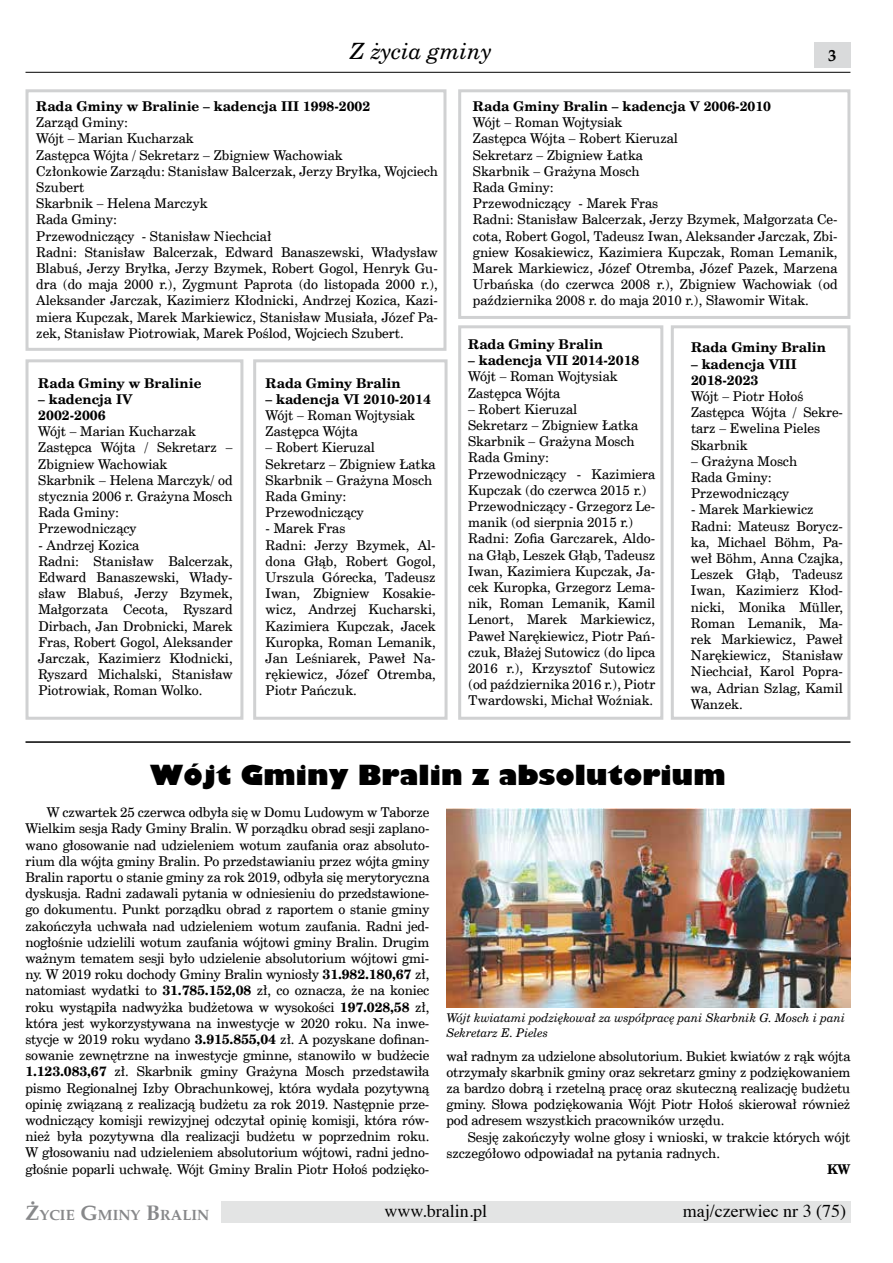
<style>
.page{position:relative;width:893px;height:1263px;background:#fff}
.page>*{position:absolute;margin:0;border:0;box-sizing:border-box;transform-origin:0 0}
.t1{font:800 27px "Gilbert";color:#000}
.t2{font:italic 22.5px "Cent Schbook EU";color:#000}
.t3{font:18px "Times";color:#000}
.t4{font:700 16.5px "Palm Springs";color:#000}
.t5{font:700 14.7px "Palm Springs";color:#87888a}
.t6{font:13.5px/16.2px "Cent Schbook EU";color:#000}
.t7{font:700 13.5px/16.2px "Cent Schbook EU";color:#000}
.t8{font:italic 12px/14.4px "Cent Schbook EU";color:#000}
.s1{font-weight:700}
.s2{font-size:21px}
</style>
<div class="page">
<div style="left:221px;top:1201px;width:629px;height:21px;background:#e3e4e4"></div>
<div style="left:814px;top:43px;width:36px;height:25px;background:#d9dadb"></div>
<hr style="left:26px;top:72px;width:824px;height:1px;background:#000">
<img style="left:446px;top:809px;width:404px;height:199px">
<div style="left:26px;top:89px;width:420px;height:262px;border:3px solid #d0d1d2"></div>
<div style="left:26px;top:359px;width:217px;height:361px;border:3px solid #d0d1d2"></div>
<div style="left:253px;top:359px;width:195px;height:361px;border:3px solid #d0d1d2"></div>
<div style="left:458px;top:89px;width:392px;height:230px;border:3px solid #d0d1d2"></div>
<div style="left:458px;top:325px;width:205px;height:395px;border:3px solid #d0d1d2"></div>
<div style="left:671px;top:325px;width:179px;height:395px;border:3px solid #d0d1d2"></div>
<hr style="left:26px;top:741px;width:824px;height:2px;background:#000">
<h2 class="t2" style="left:350px;top:37px;width:143px">Z życia gminy</h2>
<p class="t4" style="left:828px;top:46px;width:10px">3</p>
<p class="t7" style="left:36px;top:99px;width:336px">Rada Gminy w Bralinie – kadencja III 1998-2002</p>
<p class="t6" style="left:36px;top:115px;width:403px">Zarząd Gminy:<br>Wójt – Marian Kucharzak<br>Zastępca Wójta / Sekretarz – Zbigniew Wachowiak<br>Członkowie Zarządu: Stanisław Balcerzak, Jerzy Bryłka, Wojciech Szubert<br>Skarbnik – Helena Marczyk<br>Rada Gminy:<br>Przewodniczący - Stanisław Niechciał<br>Radni: Stanisław Balcerzak, Edward Banaszewski, Władysław Blabuś, Jerzy Bryłka, Jerzy Bzymek, Robert Gogol, Henryk Gu&shy;dra (do maja 2000 r.), Zygmunt Paprota (do listopada 2000 r.), Aleksander Jarczak, Kazimierz Kłodnicki, Andrzej Kozica, Kazi&shy;miera Kupczak, Marek Markiewicz, Stanisław Musiała, Józef Pa&shy;zek, Stanisław Piotrowiak, Marek Poślod, Wojciech Szubert.</p>
<p class="t7" style="left:38px;top:375px;width:165px">Rada Gminy w Bralinie</p>
<p class="t7" style="left:38px;top:391px;width:95px">– kadencja IV<br>2002-2006</p>
<p class="t6" style="left:38px;top:424px;width:196px">Wójt – Marian Kucharzak<br>Zastępca Wójta / Sekretarz –<br>Zbigniew Wachowiak<br>Skarbnik – Helena Marczyk/ od stycznia 2006 r. Grażyna Mosch<br>Rada Gminy:<br>Przewodniczący</p>
<p class="t6" style="left:38px;top:537px;width:196px">- Andrzej Kozica<br>Radni: Stanisław Balcerzak,<br>Edward Banaszewski, Włady&shy;sław Blabuś, Jerzy Bzymek,<br>Małgorzata Cecota, Ryszard<br>Dirbach, Jan Drobnicki, Marek<br>Fras, Robert Gogol, Aleksander<br>Jarczak, Kazimierz Kłodnicki,<br>Ryszard Michalski, Stanisław<br>Piotrowiak, Roman Wolko.</p>
<p class="t7" style="left:266px;top:375px;width:136px">Rada Gminy Bralin</p>
<p class="t7" style="left:266px;top:391px;width:167px">– kadencja VI 2010-2014</p>
<p class="t6" style="left:266px;top:407px;width:151px">Wójt – Roman Wojtysiak<br>Zastępca Wójta</p>
<p class="t6" style="left:266px;top:440px;width:171px">– Robert Kieruzal<br>Sekretarz – Zbigniew Łatka<br>Skarbnik – Grażyna Mosch<br>Rada Gminy:<br>Przewodniczący</p>
<p class="t6" style="left:266px;top:521px;width:172px">- Marek Fras<br>Radni: Jerzy Bzymek, Al&shy;dona Głąb, Robert Gogol,<br>Urszula Górecka, Tadeusz<br>Iwan, Zbigniew Kosakie&shy;wicz, Andrzej Kucharski,<br>Kazimiera Kupczak, Jacek<br>Kuropka, Roman Lemanik,<br>Jan Leśniarek, Paweł Na&shy;rękiewicz, Józef Otremba,<br>Piotr Pańczuk.</p>
<p class="t7" style="left:473px;top:99px;width:300px">Rada Gminy Bralin – kadencja V 2006-2010</p>
<p class="t6" style="left:473px;top:115px;width:366px">Wójt – Roman Wojtysiak<br>Zastępca Wójta – Robert Kieruzal<br>Sekretarz – Zbigniew Łatka<br>Skarbnik – Grażyna Mosch<br>Rada Gminy:<br>Przewodniczący - Marek Fras<br>Radni: Stanisław Balcerzak, Jerzy Bzymek, Małgorzata Ce&shy;cota, Robert Gogol, Tadeusz Iwan, Aleksander Jarczak, Zbi&shy;gniew Kosakiewicz, Kazimiera Kupczak, Roman Lemanik, Marek Markiewicz, Józef Otremba, Józef Pazek, Marzena Urbańska (do czerwca 2008 r.), Zbigniew Wachowiak (od października 2008 r. do maja 2010 r.), Sławomir Witak.</p>
<p class="t7" style="left:468px;top:337px;width:136px">Rada Gminy Bralin</p>
<p class="t7" style="left:468px;top:353px;width:173px">– kadencja VII 2014-2018</p>
<p class="t6" style="left:468px;top:369px;width:151px">Wójt – Roman Wojtysiak<br>Zastępca Wójta</p>
<p class="t6" style="left:468px;top:401px;width:189px">– Robert Kieruzal<br>Sekretarz – Zbigniew Łatka<br>Skarbnik – Grażyna Mosch<br>Rada Gminy:<br>Przewodniczący - Kazimiera<br>Kupczak (do czerwca 2015 r.)<br>Przewodniczący - Grzegorz Le&shy;manik (od sierpnia 2015 r.)<br>Radni: Zofia Garczarek, Aldo&shy;na Głąb, Leszek Głąb, Tadeusz<br>Iwan, Kazimiera Kupczak, Ja&shy;cek Kuropka, Grzegorz Lema&shy;nik, Roman Lemanik, Kamil<br>Lenort, Marek Markiewicz,<br>Paweł Narękiewicz, Piotr Pań&shy;czuk, Błażej Sutowicz (do lipca<br>2016 r.), Krzysztof Sutowicz (od października 2016 r.), Piotr<br>Twardowski, Michał Woźniak.</p>
<p class="t7" style="left:691px;top:340px;width:136px">Rada Gminy Bralin</p>
<p class="t7" style="left:691px;top:356px;width:107px">– kadencja VIII<br>2018-2023</p>
<p class="t6" style="left:691px;top:388px;width:154px">Wójt – Piotr Hołoś<br>Zastępca Wójta / Sekre&shy;tarz – Ewelina Pieles<br>Skarbnik</p>
<p class="t6" style="left:691px;top:453px;width:108px">– Grażyna Mosch<br>Rada Gminy:<br>Przewodniczący</p>
<p class="t6" style="left:691px;top:502px;width:154px">- Marek Markiewicz<br>Radni: Mateusz Borycz&shy;ka, Michael Böhm, Pa&shy;weł Böhm, Anna Czajka,<br>Leszek Głąb, Tadeusz<br>Iwan, Kazimierz Kłod&shy;nicki, Monika Müller,<br>Roman Lemanik, Ma&shy;rek Markiewicz, Paweł<br>Narękiewicz, Stanisław<br>Niechciał, Karol Popra&shy;wa, Adrian Szlag, Kamil<br>Wanzek.</p>
<h1 class="t1" style="left:150px;top:759px;width:577px">Wójt Gminy Bralin z absolutorium</h1>
<p class="t6" style="left:25px;top:805px;width:406px;text-align:justify;text-indent:21px">W czwartek 25 czerwca odbyła się w Domu Ludowym w Taborze Wielkim sesja Rady Gminy Bralin. W porządku obrad sesji zaplano&shy;wano głosowanie nad udzieleniem wotum zaufania oraz absoluto&shy;rium dla wójta gminy Bralin. Po przedstawianiu przez wójta gminy Bralin raportu o stanie gminy za rok 2019, odbyła się merytoryczna dyskusja. Radni zadawali pytania w odniesieniu do przedstawione&shy;go dokumentu. Punkt porządku obrad z raportem o stanie gminy zakończyła uchwała nad udzieleniem wotum zaufania. Radni jed&shy;nogłośnie udzielili wotum zaufania wójtowi gminy Bralin. Drugim ważnym tematem sesji było udzielenie absolutorium wójtowi gmi&shy;ny. W 2019 roku dochody Gminy Bralin wyniosły <span class="s1">31.982.180,67</span> zł, natomiast wydatki to <span class="s1">31.785.152,08</span> zł, co oznacza, że na koniec roku wystąpiła nadwyżka budżetowa w wysokości <span class="s1">197.028,58</span> zł, która jest wykorzystywana na inwestycje w 2020 roku. Na inwe&shy;stycje w 2019 roku wydano <span class="s1">3.915.855,04</span> zł. A pozyskane dofinan&shy;sowanie zewnętrzne na inwestycje gminne, stanowiło w budżecie <span class="s1">1.123.083,67</span> zł. Skarbnik gminy Grażyna Mosch przedstawiła pismo Regionalnej Izby Obrachunkowej, która wydała pozytywną opinię związaną z realizacją budżetu za rok 2019. Następnie prze&shy;wodniczący komisji rewizyjnej odczytał opinię komisji, która rów&shy;nież była pozytywna dla realizacji budżetu w poprzednim roku.<br>W głosowaniu nad udzieleniem absolutorium wójtowi, radni jedno&shy;głośnie poparli uchwałę. Wójt Gminy Bralin Piotr Hołoś podzięko-</p>
<p class="t8" style="left:446px;top:1011px;width:400px">Wójt kwiatami podziękował za współpracę pani Skarbnik G. Mosch i pani<br>Sekretarz E. Pieles</p>
<p class="t6" style="left:446px;top:1048px;width:405px;text-align:justify">wał radnym za udzielone absolutorium. Bukiet kwiatów z rąk wójta otrzymały skarbnik gminy oraz sekretarz gminy z podziękowaniem za bardzo dobrą i rzetelną pracę oraz skuteczną realizację budżetu gminy. Słowa podziękowania Wójt Piotr Hołoś skierował również pod adresem wszystkich pracowników urzędu.</p>
<p class="t6" style="left:446px;top:1129px;width:405px;text-indent:21px">Sesję zakończyły wolne głosy i wnioski, w trakcie których wójt szczegółowo odpowiadał na pytania radnych.</p>
<p class="t7" style="left:827px;top:1161px;width:25px">KW</p>
<p class="t5" style="left:26px;top:1206px;width:185px"><span class="s2">Ż</span>YCIE <span class="s2">G</span>MINY <span class="s2">B</span>RALIN</p>
<h3 class="t3" style="left:384px;top:1194px;width:104px">www.bralin.pl</h3>
<h3 class="t3" style="left:683px;top:1194px;width:165px">maj/czerwiec nr 3 (75)</h3>
</div>
